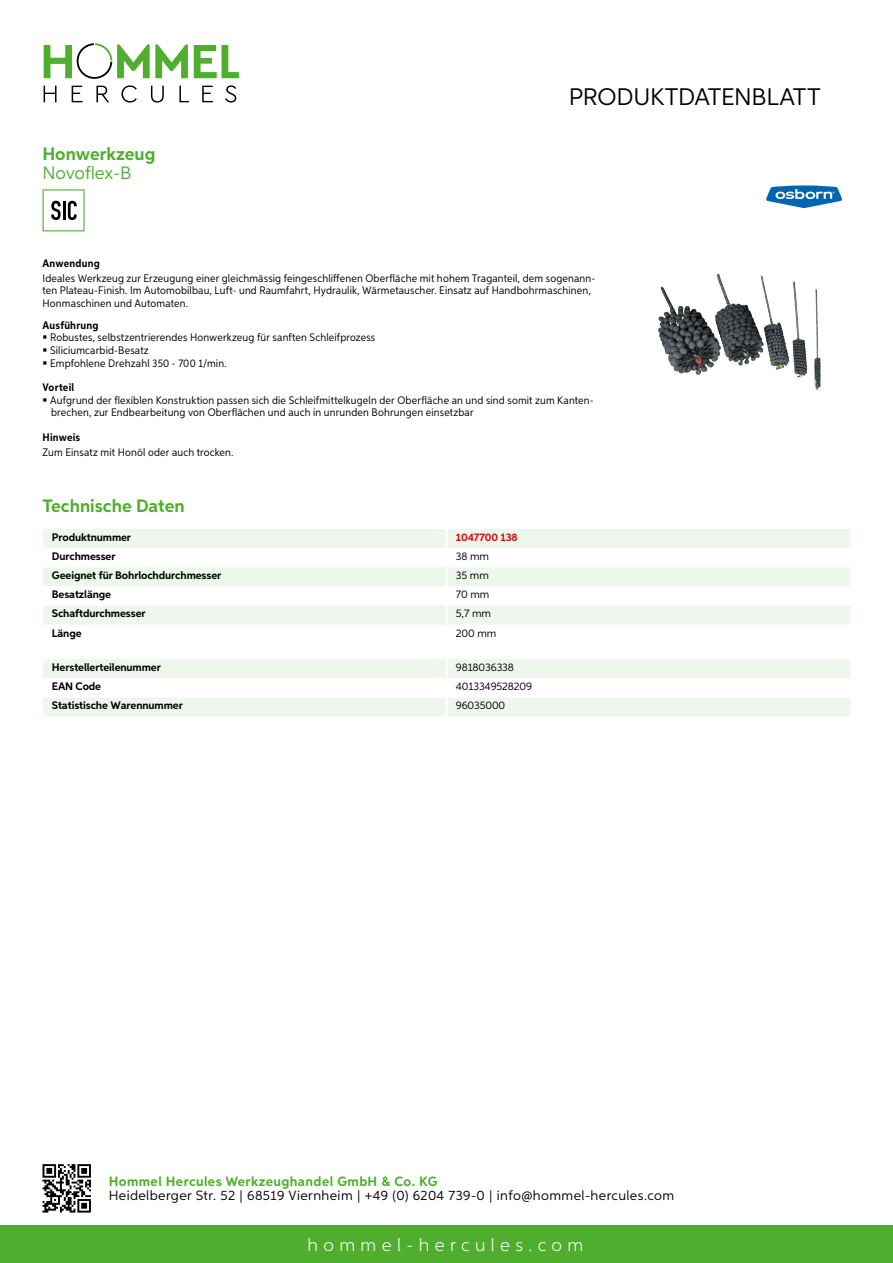
<style>
.page{position:relative;width:893px;height:1263px;background:#fff}
.page>*{position:absolute;margin:0;border:0;box-sizing:border-box;transform-origin:0 0}
.t1{font:24px "Aspira";letter-spacing:-.01em;color:#000}
.t2{font:700 18px "Aspira";color:#50ae2f}
.t3{font:300 18px "Aspira";letter-spacing:.3em;color:#fff}
.t4{font:18px "Aspira";color:#50ae2f}
.t5{font:13.5px "Aspira";letter-spacing:.03em;color:#000}
.t6{font:700 13.5px "Aspira";letter-spacing:.03em;color:#50ae2f}
.t7{font:10.95px/12px "Aspira Nar";letter-spacing:.015em;color:#000}
.t8{font:700 10.95px "Aspira";letter-spacing:-.01em;color:#000}
.t9{font:10.95px "Aspira";letter-spacing:-.01em;color:#000}
.t10{font:700 10.95px "Aspira Nar";letter-spacing:.02em;color:#000}
.t11{font:700 10.95px "Aspira";letter-spacing:-.01em;color:#cd1013}
</style>
<div class="page">
<div style="left:0;top:1226px;width:893px;height:37px;background:#50ae2f"></div>
<svg style="left:43px;top:1164px;width:48px;height:48px"></svg>
<svg style="left:194px;top:45px;width:45px;height:33px"></svg>
<svg style="left:44px;top:43px;width:144px;height:36px"></svg>
<svg style="left:44px;top:86px;width:13px;height:16px"></svg>
<svg style="left:72px;top:86px;width:10px;height:16px"></svg>
<svg style="left:96px;top:86px;width:13px;height:16px"></svg>
<svg style="left:121px;top:85px;width:16px;height:18px"></svg>
<svg style="left:151px;top:86px;width:13px;height:17px"></svg>
<svg style="left:179px;top:86px;width:10px;height:16px"></svg>
<svg style="left:202px;top:86px;width:11px;height:16px"></svg>
<svg style="left:225px;top:85px;width:11px;height:18px"></svg>
<div style="left:43px;top:529px;width:807px;height:19px;background:#eef7eb"></div>
<svg style="left:43px;top:567px;width:807px;height:58px;fill:#eef7eb"></svg>
<hr style="left:445px;top:529px;width:3px;height:19px;background:#fff">
<hr style="left:445px;top:567px;width:3px;height:19px;background:#fff">
<hr style="left:445px;top:586px;width:3px;height:19px;background:#fff">
<hr style="left:445px;top:605px;width:3px;height:20px;background:#fff">
<svg style="left:43px;top:659px;width:807px;height:58px"></svg>
<hr style="left:445px;top:697px;width:3px;height:20px;background:#fff">
<svg style="left:43px;top:189px;width:42px;height:42px"></svg>
<img style="left:715px;top:275px;width:45px;height:91px">
<svg style="left:766px;top:185px;width:76px;height:23px"></svg>
<h2 class="t2" style="left:43px;top:142px;width:114px">Honwerkzeug</h2>
<h2 class="t4" style="left:43px;top:162px;width:88px">N ovoflex-B</h2>
<h1 class="t1" style="left:569px;top:82px;width:253px">Produktdatenblatt</h1>
<p class="t10" style="left:43px;top:257px;width:59px">Anwendung</p>
<p class="t7" style="left:43px;top:273px;width:554px">Ideales Werkzeug zur Erzeugung einer gleichmässig feingeschliffenen Oberfläche mit hohem Traganteil, dem sogenann&shy;ten Plateau-Finish. Im Automobilbau, Luft- und Raumfahrt, Hydraulik, Wärmetauscher. Einsatz auf Handbohrmaschinen,<br>Honmaschinen und Automaten.</p>
<p class="t10" style="left:43px;top:318px;width:58px">Ausführung</p>
<p class="t7" style="left:50px;top:331px;width:327px;line-height:12.8px">Robustes, selbstzentrierendes Honwerkzeug für sanften Schleifprozess<br>Siliciumcarbid-Besatz<br>Empfohlene Drehzahl 350 - 700 1/min.</p>
<p class="t10" style="left:43px;top:381px;width:33px">Vorteil</p>
<p class="t7" style="left:50px;top:394px;width:545px">Aufgrund der flexiblen Konstruktion passen sich die Schleifmittelkugeln der Oberfläche an und sind somit zum Kanten&shy;brechen, zur Endbearbeitung von Oberflächen und auch in unrunden Bohrungen einsetzbar</p>
<p class="t10" style="left:43px;top:431px;width:39px">Hinweis</p>
<p class="t7" style="left:43px;top:446px;width:193px">Zum Einsatz mit Honöl oder auch trocken.</p>
<h2 class="t2" style="left:43px;top:495px;width:144px">Technische Daten</h2>
<p class="t8" style="left:52px;top:530px;width:81px">Produktnummer</p>
<p class="t11" style="left:456px;top:530px;width:63px">1047700 138</p>
<p class="t8" style="left:52px;top:550px;width:65px">Durchmesser</p>
<p class="t9" style="left:456px;top:550px;width:35px">38 mm</p>
<p class="t8" style="left:52px;top:569px;width:171px">Geeignet für Bohrlochdurchmesser</p>
<p class="t9" style="left:456px;top:569px;width:35px">35 mm</p>
<p class="t8" style="left:52px;top:588px;width:61px">Besatzlänge</p>
<p class="t9" style="left:456px;top:588px;width:35px">70 mm</p>
<p class="t8" style="left:52px;top:607px;width:95px">Schaftdurchmesser</p>
<p class="t9" style="left:456px;top:607px;width:37px">5,7 mm</p>
<p class="t8" style="left:52px;top:626px;width:31px">Länge</p>
<p class="t9" style="left:456px;top:626px;width:42px">200 mm</p>
<p class="t8" style="left:52px;top:661px;width:111px">Herstellerteilenummer</p>
<p class="t9" style="left:456px;top:661px;width:60px">9818036338</p>
<p class="t8" style="left:52px;top:680px;width:51px">EAN Code</p>
<p class="t9" style="left:456px;top:680px;width:78px">4013349528209</p>
<p class="t8" style="left:52px;top:699px;width:132px">Statistische Warennummer</p>
<p class="t9" style="left:456px;top:699px;width:51px">96035000</p>
<p class="t6" style="left:109px;top:1172px;width:330px">Hommel Hercules Werkzeughandel GmbH &amp; Co. KG</p>
<p class="t5" style="left:109px;top:1187px;width:567px">Heidelberger Str. 52 | 68519 Viernheim | +49 (0) 6204 739-0 | info@hommel-hercules.com</p>
<h2 class="t3" style="left:307px;top:1234px;width:277px">hommel-hercules.com</h2>
</div>
